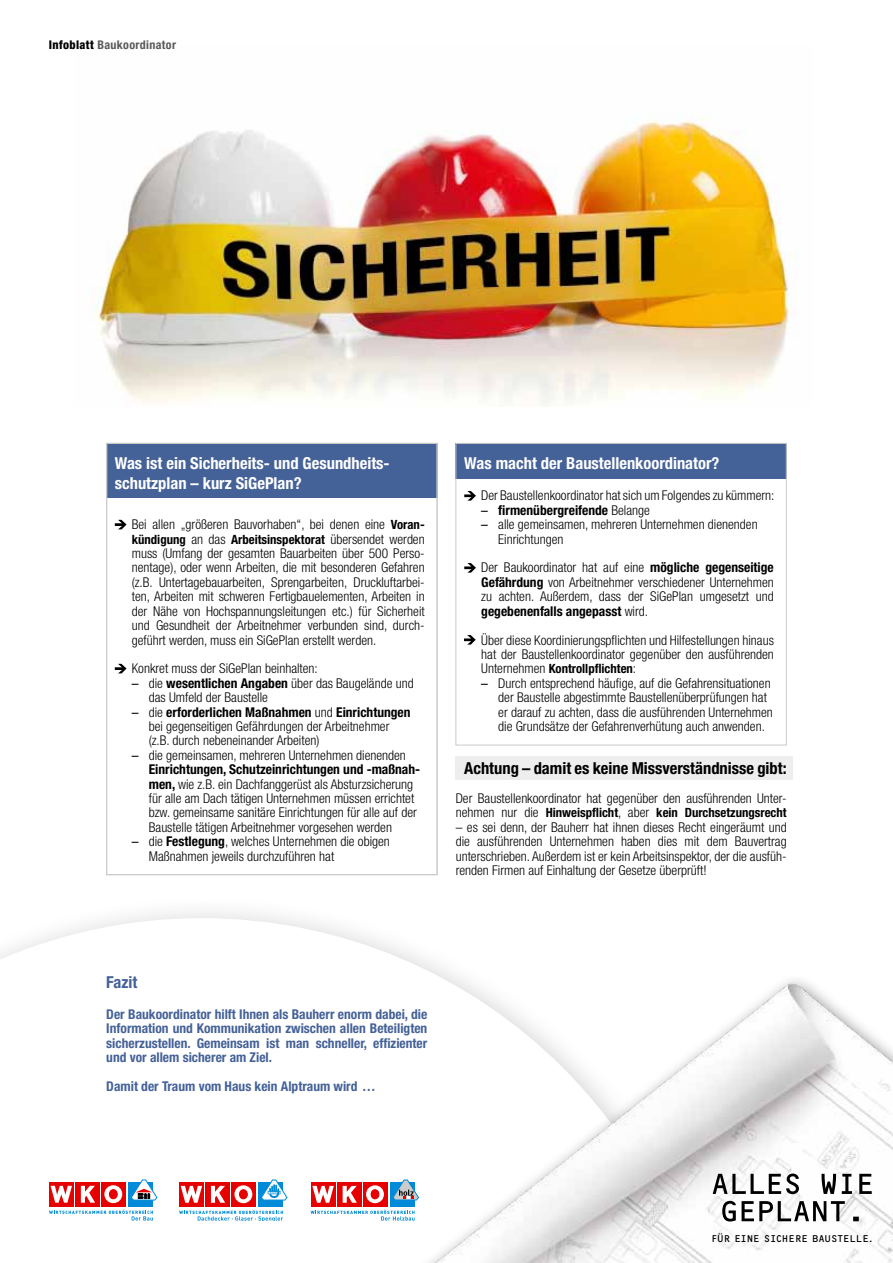
<style>
.page{position:relative;width:893px;height:1263px;background:#fff}
.page>*{position:absolute;margin:0;border:0;box-sizing:border-box;transform-origin:0 0}
.t1{font:700 condensed 16.5px/19.8px "Helvetica Neue LT Pro";color:#fff}
.t2{font:700 condensed 16.5px "Helvetica Neue LT Pro";color:#000}
.t3{font:700 condensed 16.5px "Helvetica Neue LT Pro";color:#446198}
.t4{font:300 condensed 13.5px/14.4px "Helvetica Neue LT Pro";color:#000}
.t5{font:700 condensed 13.5px/14.4px "Helvetica Neue LT Pro";color:#446198;text-align:justify}
.t6{font:700 condensed 13.5px "Helvetica Neue LT Pro";color:#000}
.t7{font:700 condensed 12.75px "Helvetica Neue LT Pro";color:#000}
.t8{font:700 condensed 12px "Helvetica Neue LT Pro";letter-spacing:.03em;color:#595959}
.t9{font:10.2px "OCRF";color:#000}
.s1{font-weight:800;color:#000}
.s2{font-weight:700;font-size:12.75px}
.s3{font-weight:300;font-size:13.5px}
.s4{font-family:"Helvetica Neue";font-weight:400;font-stretch:normal}
.s5{font-weight:700}
.s6{font-weight:300}
</style>
<div class="page">
<svg style="left:0;top:918px;width:330px;height:303px"></svg>
<img style="left:94px;top:114px;width:701px;height:293px">
<div style="left:455px;top:443px;width:332px;height:35px;background:#446198"></div>
<div style="left:455px;top:756px;width:338px;height:24px;background:#eee"></div>
<div style="left:106px;top:443px;width:331px;height:55px;background:#446198"></div>
<div style="left:128px;top:1182px;width:25px;height:25px;background:#008ad7"></div>
<div style="left:101px;top:1182px;width:25px;height:25px;background:#e70000"></div>
<div style="left:75px;top:1182px;width:25px;height:25px;background:#e70000"></div>
<svg style="left:81px;top:1186px;width:14px;height:17px"></svg>
<div style="left:49px;top:1182px;width:25px;height:25px;background:#e70000"></div>
<svg style="left:51px;top:1186px;width:21px;height:17px"></svg>
<svg style="left:104px;top:1185px;width:18px;height:18px"></svg>
<div style="left:109px;top:1189px;width:8px;height:10px;background:#e70000;border-radius:50%"></div>
<div style="left:109px;top:1189px;width:8px;height:10px;border:1px solid #e70000;border-radius:50%"></div>
<svg style="left:131px;top:1180px;width:26px;height:20px"></svg>
<svg style="left:49px;top:1210px;width:104px;height:10px"></svg>
<div style="left:231px;top:1182px;width:25px;height:25px;background:#e70000"></div>
<div style="left:205px;top:1182px;width:25px;height:25px;background:#e70000"></div>
<svg style="left:211px;top:1186px;width:14px;height:17px"></svg>
<div style="left:179px;top:1182px;width:25px;height:25px;background:#e70000"></div>
<svg style="left:181px;top:1186px;width:21px;height:17px"></svg>
<svg style="left:234px;top:1187px;width:4px;height:15px"></svg>
<svg style="left:179px;top:1210px;width:59px;height:10px"></svg>
<svg style="left:464px;top:563px;width:12px;height:10px"></svg>
<svg style="left:464px;top:491px;width:12px;height:10px"></svg>
<svg style="left:115px;top:520px;width:12px;height:9px"></svg>
<svg style="left:115px;top:664px;width:12px;height:9px"></svg>
<div style="left:106px;top:443px;width:331px;height:432px;border:1px solid #cbcbcb"></div>
<div style="left:455px;top:443px;width:332px;height:302px;border:1px solid #cbcbcb"></div>
<svg style="left:464px;top:635px;width:12px;height:10px"></svg>
<img style="left:238px;top:927px;width:655px;height:336px">
<svg style="left:722px;top:1201px;width:137px;height:20px"></svg>
<svg style="left:713px;top:1173px;width:159px;height:21px"></svg>
<p class="t8" style="left:49px;top:38px;width:129px"><span class="s1">Infoblatt</span> Baukoordinator</p>
<p class="t1" style="left:115px;top:454px;width:276px">Was ist ein Sicherheits- und Gesundheits&shy;schutzplan – kurz SiGePlan?</p>
<p class="t4" style="left:132px;top:517px;width:294px">Bei allen „größeren Bauvorhaben“, bei denen eine <span class="s2">Voran-</span></p>
<p class="t7" style="left:132px;top:532px;width:294px">kündigung <span class="s3">an das</span> Arbeitsinspektorat <span class="s3">übersendet werden</span></p>
<p class="t4" style="left:132px;top:546px;width:294px">muss (Umfang der gesamten Bauarbeiten über 500 Perso&shy;nentage), oder wenn Arbeiten, die mit besonderen Gefahren (z.B. Untertagebauarbeiten, Sprengarbeiten, Druckluftarbei&shy;ten, Arbeiten mit schweren Fertigbauelementen, Arbeiten in der Nähe von Hochspannungsleitungen etc.) für Sicherheit und Gesundheit der Arbeitnehmer verbunden sind, durch&shy;geführt werden, muss ein SiGePlan erstellt werden.</p>
<p class="t4" style="left:132px;top:661px;width:188px">Konkret muss der SiGePlan beinhalten:</p>
<p class="t4" style="left:149px;top:676px;width:266px;text-indent:-17px"><span class="s4">–</span> die <span class="s5">wesentlichen Angaben</span> über das Baugelände und das Umfeld der Baustelle</p>
<p class="t4" style="left:149px;top:704px;width:263px;text-indent:-17px"><span class="s4">–</span> die <span class="s5">erforderlichen Maßnahmen</span> und <span class="s5">Einrichtungen </span>bei gegenseitigen Gefährdungen der Arbeitnehmer (z.B. durch nebeneinander Arbeiten)</p>
<p class="t4" style="left:149px;top:748px;width:273px;text-indent:-17px"><span class="s4">–</span> die gemeinsamen, mehreren Unternehmen dienenden <span class="s5">Einrichtungen, Schutzeinrichtungen und -maßnah&shy;men,</span> wie z.B. ein Dachfanggerüst als Absturzsicherung für alle am Dach tätigen Unternehmen müssen errichtet bzw. gemeinsame sanitäre Einrichtungen für alle auf der Baustelle tätigen Arbeitnehmer vorgesehen werden</p>
<p class="t4" style="left:149px;top:834px;width:243px;text-indent:-17px"><span class="s4">–</span> die <span class="s5">Festlegung</span>, welches Unternehmen die obigen<br>Maßnahmen jeweils durchzuführen hat</p>
<p class="t1" style="left:464px;top:454px;width:257px">Was macht der Baustellenkoordinator?</p>
<p class="t4" style="left:481px;top:488px;width:295px">Der Baustellenkoordinator hat sich um Folgendes zu kümmern:</p>
<p class="t6" style="left:481px;top:502px;width:170px"><span class="s4">–</span> firmenübergreifende <span class="s6">Belange</span></p>
<p class="t4" style="left:498px;top:517px;width:261px;text-indent:-17px"><span class="s4">–</span> alle gemeinsamen, mehreren Unternehmen dienenden<br>Einrichtungen</p>
<p class="t4" style="left:481px;top:560px;width:294px;text-align:justify">Der Baukoordinator hat auf eine <span class="s5">mögliche gegenseitige Gefährdung</span> von Arbeitnehmer verschiedener Unternehmen zu achten. Außerdem, dass der SiGePlan umgesetzt und <span class="s5">gegebenenfalls angepasst</span> wird.</p>
<p class="t4" style="left:481px;top:632px;width:294px">Über diese Koordinierungspflichten und Hilfestellungen hinaus hat der Baustellenkoordinator gegenüber den ausführenden</p>
<p class="t7" style="left:481px;top:661px;width:156px"><span class="s3">Unternehmen</span> Kontrollpflichten<span class="s3">:</span></p>
<p class="t4" style="left:498px;top:676px;width:276px;text-indent:-17px"><span class="s4">–</span> Durch entsprechend häufige, auf die Gefahrensituationen der Baustelle abgestimmte Baustellenüberprüfungen hat er darauf zu achten, dass die ausführenden Unternehmen die Grundsätze der Gefahrenverhütung auch anwenden.</p>
<p class="t2" style="left:464px;top:759px;width:324px">Achtung – damit es keine Missverständnisse gibt:</p>
<p class="t4" style="left:456px;top:791px;width:331px">Der Baustellenkoordinator hat gegenüber den ausführenden Unter-</p>
<p class="t7" style="left:456px;top:805px;width:332px"><span class="s3">nehmen nur die</span> Hinweispflicht<span class="s3">, aber</span> kein Durchsetzungsrecht</p>
<p class="t4" style="left:456px;top:820px;width:332px;text-align:justify">– es sei denn, der Bauherr hat ihnen dieses Recht eingeräumt und die ausführenden Unternehmen haben dies mit dem Bauvertrag unterschrieben. Außerdem ist er kein Arbeitsinspektor, der die ausfüh&shy;renden Firmen auf Einhaltung der Gesetze überprüft!</p>
<p class="t3" style="left:106px;top:972px;width:33px">Fazit</p>
<p class="t5" style="left:106px;top:1007px;width:323px">Der Baukoordinator hilft Ihnen als Bauherr enorm dabei, die Information und Kommunikation zwischen allen Beteiligten sicherzustellen. Gemeinsam ist man schneller, effizienter und vor allem sicherer am Ziel.</p>
<p class="t5" style="left:106px;top:1079px;width:271px">Damit der Traum vom Haus kein Alptraum wird …</p>
<p class="t9" style="left:711px;top:1232px;width:163px">FÜR EINE SICHERE BAUSTELLE.</p>
</div>
